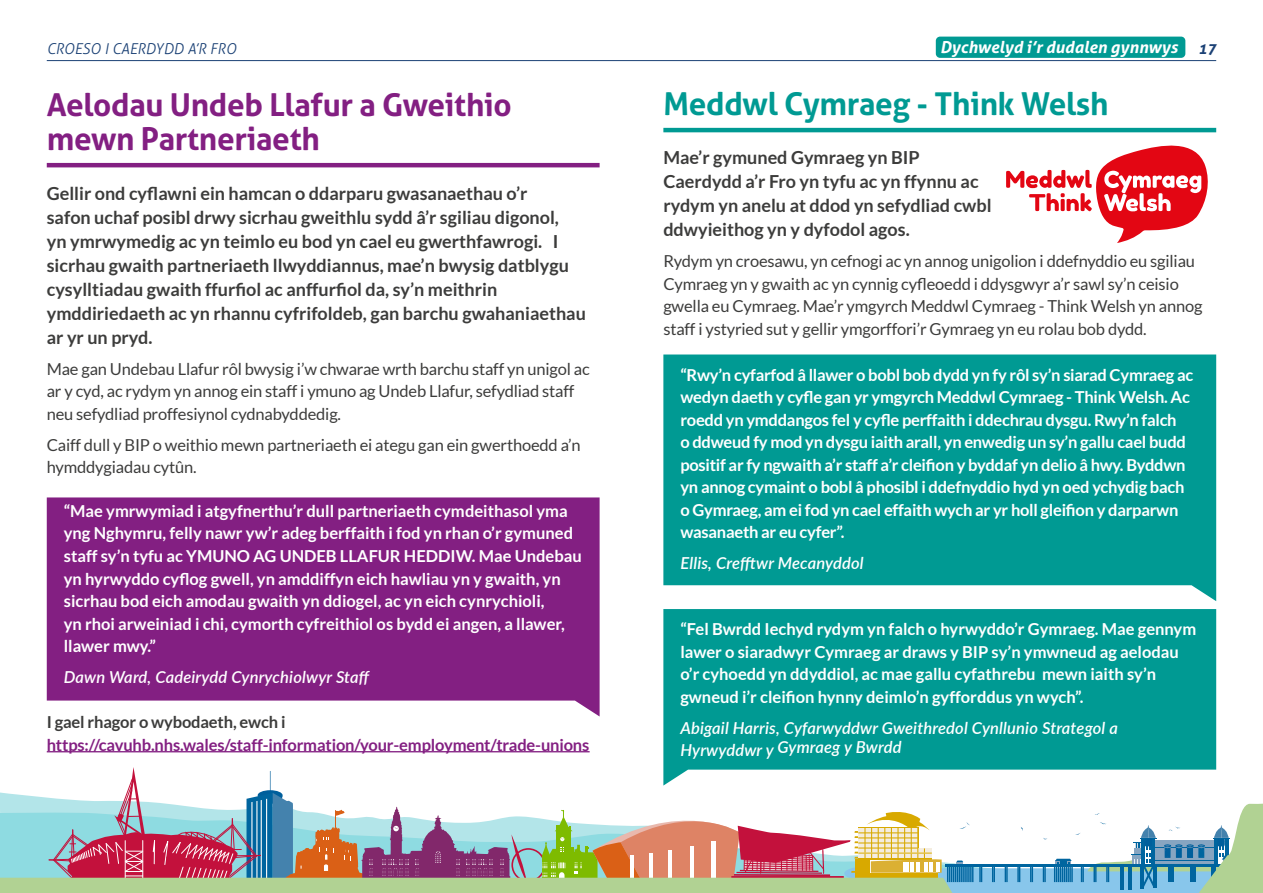
<style>
.page{position:relative;width:1263px;height:893px;background:#fff}
.page>*{position:absolute;margin:0;border:0;box-sizing:border-box;transform-origin:0 0}
.t1{font:700 31.5px/34.5px "Aller";letter-spacing:-.01em;color:#831f82}
.t2{font:700 31.5px "Aller";letter-spacing:-.01em;color:#009a93}
.t3{font:700 18px/24px "Lato";color:#3c3c3b}
.t4{font:700 16.5px/22.5px "Lato";color:#fff}
.t5{font:16.5px/22.5px "Lato";letter-spacing:-.01em;color:#3c3c3b}
.t6{font:italic 600 16.5px/19.5px "Lato";letter-spacing:.01em;color:#fff}
.t7{font:700 16.5px "Lato";letter-spacing:-.01em;color:#831f82}
.t8{font:italic 700 16.5px "Aller";color:#fff}
.t9{font:700 16.5px "Lato";letter-spacing:-.01em;color:#3c3c3b}
.t10{font:italic 300 15px "Aller";color:#1b4175}
.s1{font-size:15px;color:#1b4175}
</style>
<div class="page">
<svg style="left:0;top:767px;width:1263px;height:126px"></svg>
<hr style="left:47px;top:60px;width:1169px;height:1px;background:#1b4175">
<hr style="left:47px;top:163px;width:553px;height:4px;background:#831f82">
<svg style="left:47px;top:497px;width:553px;height:219px;background:#8b2e8a"></svg>
<hr style="left:47px;top:751px;width:543px;height:1px;background:#831f82">
<hr style="left:663px;top:128px;width:553px;height:4px;background:#009a93">
<svg style="left:1006px;top:146px;width:202px;height:97px"></svg>
<div style="left:663px;top:354px;width:553px;height:247px;background:#009a93"></div>
<svg style="left:663px;top:609px;width:553px;height:177px;background:#17a39c"></svg>
<div style="left:936px;top:37px;width:249px;height:21px;background:#009a93;border-radius:4px"></div>
<p class="t10" style="left:47px;top:39px;width:191px">CROESO I CAERDYDD A’R FRO</p>
<p class="t8" style="left:940px;top:37px;width:277px">Dychwelyd i’r dudalen gynnwys <span class="s1">17</span></p>
<h1 class="t1" style="left:47px;top:87px;width:467px">Aelodau Undeb Llafur a Gweithio mewn Partneriaeth</h1>
<p class="t3" style="left:47px;top:181px;width:541px">Gellir ond cyflawni ein hamcan o ddarparu gwasanaethau o’r<br>safon uchaf posibl drwy sicrhau gweithlu sydd â’r sgiliau digonol,<br>yn ymrwymedig ac yn teimlo eu bod yn cael eu gwerthfawrogi. I sicrhau gwaith partneriaeth llwyddiannus, mae’n bwysig datblygu cysylltiadau gwaith ffurfiol ac anffurfiol da, sy’n meithrin ymddiriedaeth ac yn rhannu cyfrifoldeb, gan barchu gwahaniaethau ar yr un pryd.</p>
<p class="t5" style="left:47px;top:357px;width:544px">Mae gan Undebau Llafur rôl bwysig i’w chwarae wrth barchu staff yn unigol ac ar y cyd, ac rydym yn annog ein staff i ymuno ag Undeb Llafur, sefydliad staff neu sefydliad proffesiynol cydnabyddedig.</p>
<p class="t5" style="left:47px;top:433px;width:535px">Caiff dull y BIP o weithio mewn partneriaeth ei ategu gan ein gwerthoedd a’n hymddygiadau cytûn.</p>
<p class="t4" style="left:64px;top:499px;width:520px">“Mae ymrwymiad i atgyfnerthu’r dull partneriaeth cymdeithasol yma yng Nghymru, felly nawr yw’r adeg berffaith i fod yn rhan o’r gymuned staff sy’n tyfu ac YMUNO AG UNDEB LLAFUR HEDDIW. Mae Undebau yn hyrwyddo cyflog gwell, yn amddiffyn eich hawliau yn y gwaith, yn sicrhau bod eich amodau gwaith yn ddiogel, ac yn eich cynrychioli,<br>yn rhoi arweiniad i chi, cymorth cyfreithiol os bydd ei angen, a llawer, llawer mwy.”</p>
<p class="t6" style="left:64px;top:667px;width:308px">Dawn Ward, Cadeirydd Cynrychiolwyr Staff</p>
<p class="t9" style="left:47px;top:713px;width:240px">I gael rhagor o wybodaeth, ewch i</p>
<p class="t7" style="left:47px;top:735px;width:544px">https://cavuhb.nhs.wales/staff-information/your-employment/trade-unions</p>
<h1 class="t2" style="left:663px;top:84px;width:447px">Meddwl Cymraeg - Think Welsh</h1>
<p class="t3" style="left:663px;top:145px;width:330px">Mae’r gymuned Gymraeg yn BIP Caerdydd a’r Fro yn tyfu ac yn ffynnu ac rydym yn anelu at ddod yn sefydliad cwbl ddwyieithog yn y dyfodol agos.</p>
<p class="t5" style="left:663px;top:250px;width:541px">Rydym yn croesawu, yn cefnogi ac yn annog unigolion i ddefnyddio eu sgiliau Cymraeg yn y gwaith ac yn cynnig cyfleoedd i ddysgwyr a’r sawl sy’n ceisio gwella eu Cymraeg. Mae’r ymgyrch Meddwl Cymraeg - Think Welsh yn annog staff i ystyried sut y gellir ymgorffori’r Gymraeg yn eu rolau bob dydd.</p>
<p class="t4" style="left:680px;top:363px;width:514px">“Rwy’n cyfarfod â llawer o bobl bob dydd yn fy rôl sy’n siarad Cymraeg ac wedyn daeth y cyfle gan yr ymgyrch Meddwl Cymraeg - Think Welsh. Ac roedd yn ymddangos fel y cyfle perffaith i ddechrau dysgu. Rwy’n falch<br>o ddweud fy mod yn dysgu iaith arall, yn enwedig un sy’n gallu cael budd positif ar fy ngwaith a’r staff a’r cleifion y byddaf yn delio â hwy. Byddwn yn annog cymaint o bobl â phosibl i ddefnyddio hyd yn oed ychydig bach o Gymraeg, am ei fod yn cael effaith wych ar yr holl gleifion y darparwn wasanaeth ar eu cyfer”.</p>
<p class="t6" style="left:680px;top:553px;width:185px">Ellis, Crefftwr Mecanyddol</p>
<p class="t4" style="left:680px;top:618px;width:517px">“Fel Bwrdd Iechyd rydym yn falch o hyrwyddo’r Gymraeg. Mae gennym lawer o siaradwyr Cymraeg ar draws y BIP sy’n ymwneud ag aelodau o’r cyhoedd yn ddyddiol, ac mae gallu cyfathrebu mewn iaith sy’n gwneud i’r cleifion hynny deimlo’n gyfforddus yn wych”.</p>
<p class="t6" style="left:680px;top:717px;width:439px">Abigail Harris, Cyfarwyddwr Gweithredol Cynllunio Strategol a<br>Hyrwyddwr y Gymraeg y Bwrdd</p>
</div>
